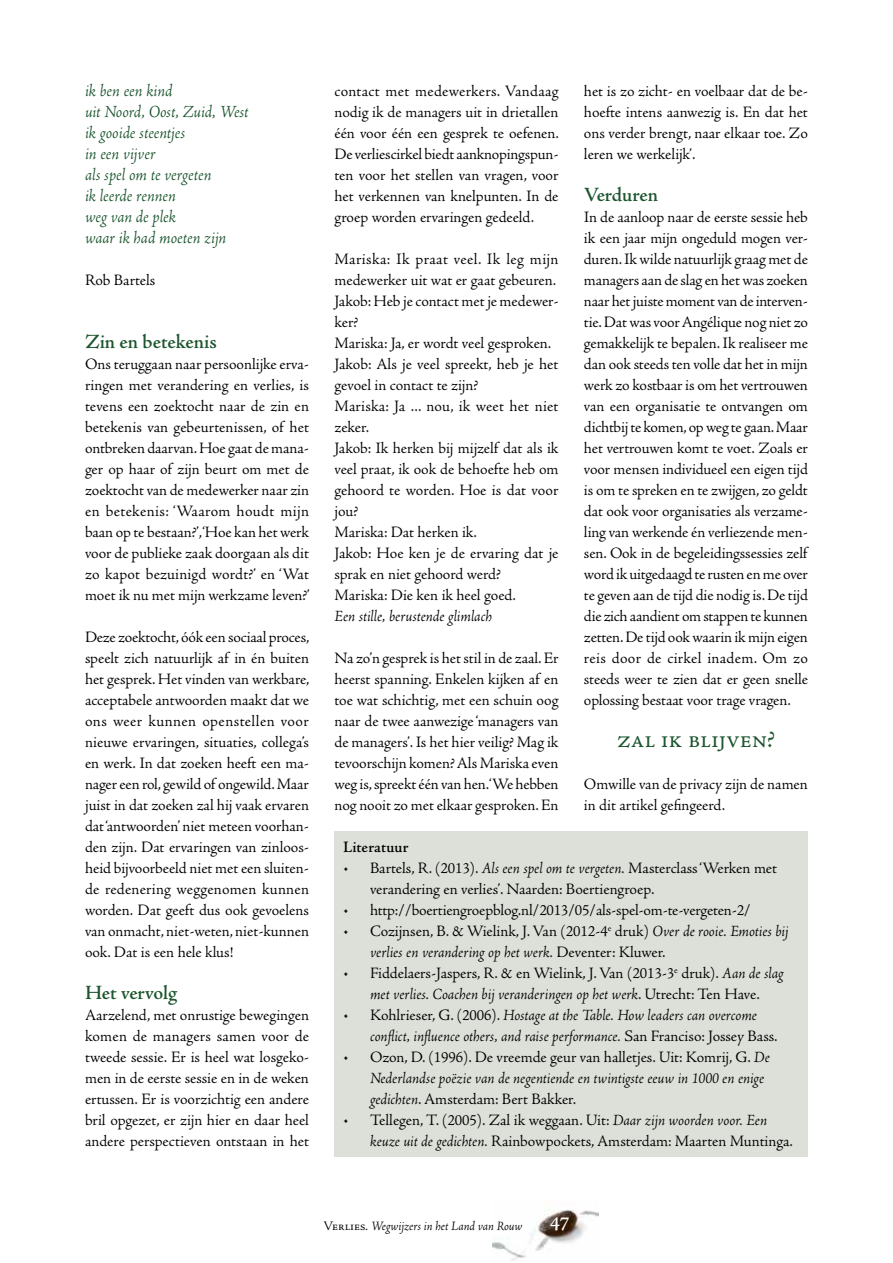
<style>
.page{position:relative;width:893px;height:1263px;background:#fff}
.page>*{position:absolute;margin:0;border:0;box-sizing:border-box;transform-origin:0 0}
.t1{font:27px "Adobe Jenson Regular SC";color:#1c552e}
.t2{font:600 21px "Adobe Jenson";letter-spacing:-.005em;color:#1c552e}
.t3{font:600 21px "Adobe Jenson";color:#fff}
.t4{font:italic 18px/21px "Adobe Jenson";color:#1c552e}
.t5{font:16.5px/21px "Adobe Jenson";color:#000;text-align:justify}
.t6{font:italic 16.5px/21px "Adobe Jenson";color:#000}
.t7{font:600 16.5px "Adobe Jenson";color:#000}
.t8{font:italic 13.5px "Adobe Jenson";color:#000}
.s1{font-style:italic}
.s2{font-style:normal}
.s3{font-family:"Adobe Jenson Regular SC";font-style:normal}
</style>
<div class="page">
<img style="left:493px;top:1209px;width:106px;height:52px">
<div style="left:334px;top:831px;width:474px;height:326px;background:#dde0d9"></div>
<p class="t4" style="left:85px;top:81px;width:165px">ik ben een kind<br>uit Noord, Oost, Zuid, West ik gooide steentjes<br>in een vijver<br>als spel om te vergeten<br>ik leerde rennen<br>weg van de plek<br>waar ik had moeten zijn</p>
<p class="t5" style="left:85px;top:270px;width:72px">Rob Bartels</p>
<p class="t2" style="left:85px;top:331px;width:133px">Zin en betekenis</p>
<p class="t5" style="left:85px;top:354px;width:226px">Ons teruggaan naar persoonlijke erva&shy;ringen met verandering en verlies, is tevens een zoektocht naar de zin en betekenis van gebeurtenissen, of het ontbreken daarvan. Hoe gaat de mana&shy;ger op haar of zijn beurt om met de zoektocht van de medewerker naar zin en betekenis: ‘Waarom houdt mijn baan op te bestaan?’, ‘Hoe kan het werk voor de publieke zaak doorgaan als dit zo kapot bezuinigd wordt?’ en ‘Wat moet ik nu met mijn werkzame leven?’</p>
<p class="t5" style="left:85px;top:627px;width:226px">Deze zoektocht, óók een sociaal proces, speelt zich natuurlijk af in én buiten het gesprek. Het vinden van werkbare, acceptabele antwoorden maakt dat we ons weer kunnen openstellen voor nieuwe ervaringen, situaties, collega’s en werk. In dat zoeken heeft een ma&shy;nager een rol, gewild of ongewild. Maar juist in dat zoeken zal hij vaak ervaren dat ‘antwoorden’ niet meteen voorhan&shy;den zijn. Dat ervaringen van zinloos&shy;heid bijvoorbeeld niet met een sluiten&shy;de redenering weggenomen kunnen worden. Dat geeft dus ook gevoelens van onmacht, niet-weten, niet-kunnen ook. Dat is een hele klus!</p>
<p class="t2" style="left:85px;top:982px;width:93px">Het vervolg</p>
<p class="t5" style="left:85px;top:1005px;width:225px">Aarzelend, met onrustige bewegingen komen de managers samen voor de tweede sessie. Er is heel wat losgeko&shy;men in de eerste sessie en in de weken ertussen. Er is voorzichtig een andere bril opgezet, er zijn hier en daar heel andere perspectieven ontstaan in het</p>
<p class="t5" style="left:334px;top:81px;width:226px">contact met medewerkers. Vandaag nodig ik de managers uit in drietallen één voor één een gesprek te oefenen.<br>De verliescirkel biedt aanknopingspun&shy;ten voor het stellen van vragen, voor het verkennen van knelpunten. In de groep worden ervaringen gedeeld.</p>
<p class="t5" style="left:334px;top:249px;width:225px;text-align:left">Mariska: Ik praat veel. Ik leg mijn medewerker uit wat er gaat gebeuren.<br>Jakob: Heb je contact met je medewer&shy;ker?<br>Mariska: Ja, er wordt veel gesproken.<br>Jakob: Als je veel spreekt, heb je het gevoel in contact te zijn?<br>Mariska: Ja ... nou, ik weet het niet zeker.<br>Jakob: Ik herken bij mijzelf dat als ik veel praat, ik ook de behoefte heb om gehoord te worden. Hoe is dat voor jou?<br>Mariska: Dat herken ik.<br>Jakob: Hoe ken je de ervaring dat je sprak en niet gehoord werd?<br>Mariska: Die ken ik heel goed.</p>
<p class="t6" style="left:334px;top:607px;width:159px">Een stille, berustende glimlach</p>
<p class="t5" style="left:334px;top:648px;width:225px">Na zo’n gesprek is het stil in de zaal. Er heerst spanning. Enkelen kijken af en toe wat schichtig, met een schuin oog naar de twee aanwezige ‘managers van de managers’. Is het hier veilig? Mag ik tevoorschijn komen? Als Mariska even weg is, spreekt één van hen. ‘We hebben nog nooit zo met elkaar gesproken. En</p>
<p class="t5" style="left:584px;top:81px;width:225px">het is zo zicht- en voelbaar dat de be&shy;hoefte intens aanwezig is. En dat het ons verder brengt, naar elkaar toe. Zo leren we werkelijk’.</p>
<p class="t2" style="left:584px;top:184px;width:76px">Verduren</p>
<p class="t5" style="left:584px;top:207px;width:225px">In de aanloop naar de eerste sessie heb ik een jaar mijn ongeduld mogen ver&shy;duren. Ik wilde natuurlijk graag met de managers aan de slag en het was zoeken naar het juiste moment van de interven&shy;tie. Dat was voor Angélique nog niet zo gemakkelijk te bepalen. Ik realiseer me dan ook steeds ten volle dat het in mijn werk zo kostbaar is om het vertrouwen van een organisatie te ontvangen om dichtbij te komen, op weg te gaan. Maar het vertrouwen komt te voet. Zoals er voor mensen individueel een eigen tijd is om te spreken en te zwijgen, zo geldt dat ook voor organisaties als verzame&shy;ling van werkende én verliezende men&shy;sen. Ook in de begeleidingssessies zelf word ik uitgedaagd te rusten en me over te geven aan de tijd die nodig is. De tijd die zich aandient om stappen te kunnen zetten. De tijd ook waarin ik mijn eigen reis door de cirkel inadem. Om zo steeds weer te zien dat er geen snelle oplossing bestaat voor trage vragen.</p>
<h1 class="t1" style="left:617px;top:725px;width:159px">zal ik blijven?</h1>
<p class="t5" style="left:584px;top:774px;width:225px">Omwille van de privacy zijn de namen in dit artikel gefingeerd.</p>
<p class="t7" style="left:343px;top:838px;width:67px">Literatuur</p>
<p class="t5" style="left:370px;top:858px;width:409px;text-indent:-27px">• Bartels, R. (2013). <span class="s1">Als een spel om te vergeten.</span> Masterclass ‘Werken met verandering en verlies’. Naarden: Boertiengroep.</p>
<p class="t5" style="left:343px;top:900px;width:409px">• http://boertiengroepblog.nl/2013/05/als-spel-om-te-vergeten-2/</p>
<p class="t5" style="left:370px;top:921px;width:420px;text-indent:-27px">• Cozijnsen, B. &amp; Wielink, J. Van (2012-4<sup>e</sup> druk) <span class="s1">Over de rooie. Emoties bij verlies en verandering op het werk.</span> Deventer: Kluwer.</p>
<p class="t5" style="left:343px;top:963px;width:442px;text-align:center">• Fiddelaers-Jaspers, R. &amp; en Wielink, J. Van (2013-3<sup>e</sup> druk). <span class="s1">Aan de slag met verlies. Coachen bij veranderingen op het werk</span>. Utrecht: Ten Have.</p>
<p class="t6" style="left:370px;top:1005px;width:409px;text-indent:-27px"><span class="s2">• Kohlrieser, G. (2006).</span> Hostage at the Table. How leaders can overcome conflict, influence others, and raise performance. <span class="s2">San Franciso: Jossey Bass.</span></p>
<p class="t5" style="left:370px;top:1047px;width:401px;text-align:left;text-indent:-27px">• Ozon, D. (1996). De vreemde geur van halletjes. Uit: Komrij, G. <span class="s1">De<br>Nederlandse poëzie van de negentiende en twintigste eeuw in 1000 en enige gedichten</span>. Amsterdam: Bert Bakker.</p>
<p class="t5" style="left:370px;top:1110px;width:424px;text-indent:-27px">• Tellegen, T. (2005). Zal ik weggaan. Uit: <span class="s1">Daar zijn woorden voor. Een keuze uit de gedichten.</span> Rainbowpockets, Amsterdam: Maarten Muntinga.</p>
<p class="t8" style="left:323px;top:1219px;width:200px"><span class="s3">Verlies</span>. Wegwijzers in het Land van Rouw</p>
<p class="t3" style="left:550px;top:1213px;width:21px">47</p>
</div>
